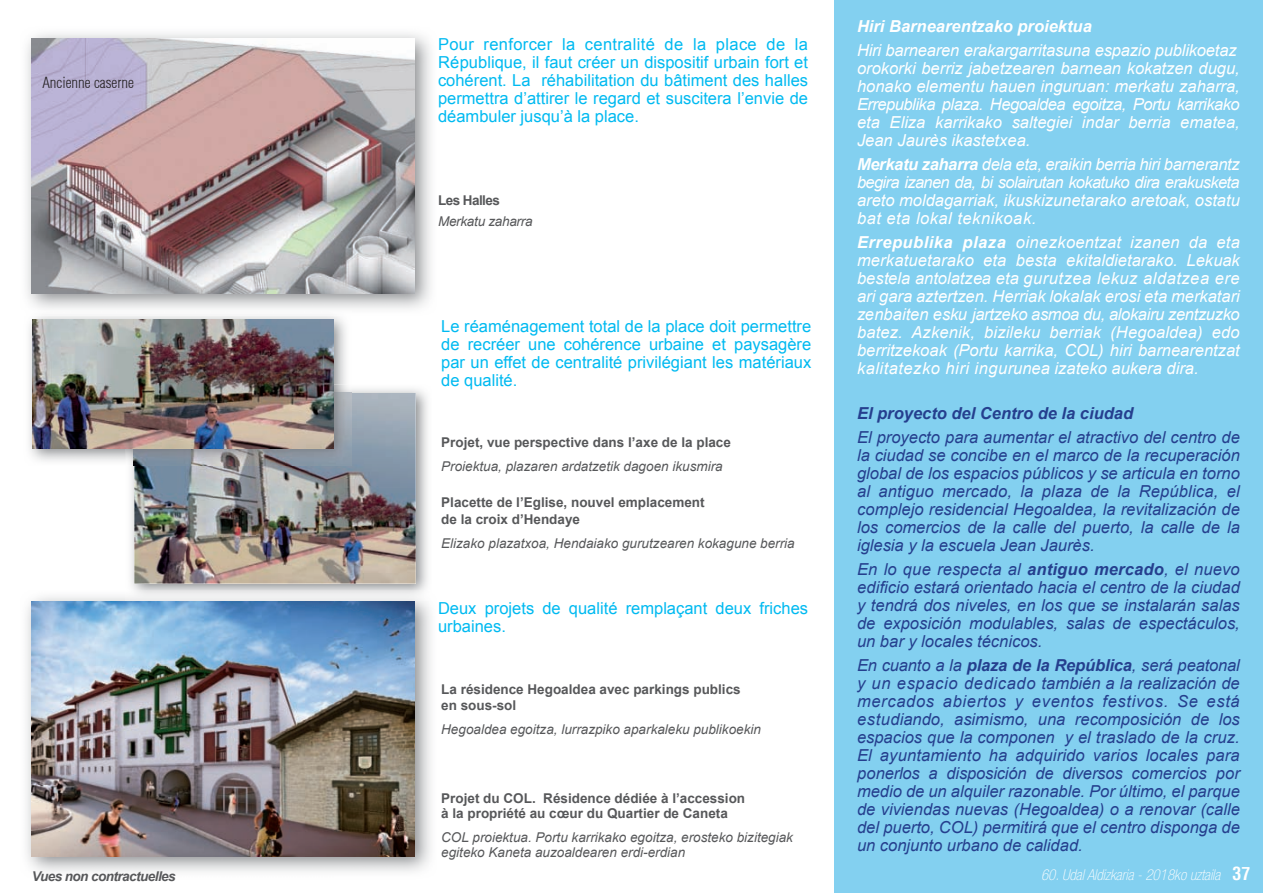
<style>
.page{position:relative;width:1263px;height:893px;background:#fff}
.page>*{position:absolute;margin:0;border:0;box-sizing:border-box;transform-origin:0 0}
.t1{font:700 condensed 18px "Helvetica";color:#fff}
.t2{font:italic 16.5px/18px "Arial";color:#253f8e;text-align:justify}
.t3{font:italic 16.5px/18px "Arial";color:#fff;text-align:justify}
.t4{font:16.5px/18px "Arial";color:#00baf1;text-align:justify}
.t5{font:italic 700 16.5px "Arial";color:#253f8e}
.t6{font:italic 700 16.5px "Arial";color:#fff}
.t7{font:italic 100 condensed 15px "Helvetica Neue";color:#fff}
.t8{font:300 condensed 15px "Helvetica";color:#231f20}
.t9{font:italic 13.5px/15px "Arial";color:#57585a}
.t10{font:700 13.5px/16.5px "Arial";color:#57585a}
.t11{font:italic 700 13.5px "Arial";letter-spacing:-.04em;color:#57585a}
.t12{font:italic 13.5px "Arial";letter-spacing:-.02em;color:#57585a}
.t13{font:700 13.5px "Arial";letter-spacing:-.04em;color:#57585a}
.s1{font-weight:700}
</style>
<div class="page">
<div style="left:833px;top:0;width:429px;height:893px;background:#83d0f0"></div>
<img style="left:26px;top:33px;width:405px;height:276px">
<img style="left:32px;top:38px;width:382px;height:255px">
<img style="left:26px;top:596px;width:405px;height:276px">
<img style="left:32px;top:602px;width:382px;height:255px">
<img style="left:126px;top:388px;width:305px;height:212px">
<img style="left:134px;top:393px;width:282px;height:190px">
<img style="left:29px;top:316px;width:317px;height:145px">
<img style="left:134px;top:393px;width:217px;height:73px">
<img style="left:33px;top:320px;width:300px;height:128px">
<p class="t8" style="left:42px;top:73px;width:93px">Ancienne caserne</p>
<p class="t11" style="left:32px;top:868px;width:145px">Vues non contractuelles</p>
<p class="t4" style="left:438px;top:36px;width:371px">Pour renforcer la centralité de la place de la République, il faut créer un dispositif urbain fort et cohérent. La réhabilitation du bâtiment des halles permettra d’attirer le regard et suscitera l’envie de déambuler jusqu’à la place.</p>
<p class="t13" style="left:438px;top:192px;width:63px">Les Halles</p>
<p class="t12" style="left:438px;top:213px;width:96px">Merkatu zaharra</p>
<p class="t4" style="left:441px;top:317px;width:371px">Le réaménagement total de la place doit permettre de recréer une cohérence urbaine et paysagère par un effet de centralité privilégiant les matériaux de qualité.</p>
<p class="t10" style="left:441px;top:434px;width:291px">Projet, vue perspective dans l’axe de la place</p>
<p class="t9" style="left:441px;top:459px;width:283px">Proiektua, plazaren ardatzetik dagoen ikusmira</p>
<p class="t10" style="left:441px;top:495px;width:265px">Placette de l’Eglise, nouvel emplacement de la croix d’Hendaye</p>
<p class="t9" style="left:441px;top:536px;width:355px">Elizako plazatxoa, Hendaiako gurutzearen kokagune berria</p>
<p class="t4" style="left:438px;top:599px;width:371px">Deux projets de qualité remplaçant deux friches urbaines.</p>
<p class="t10" style="left:441px;top:681px;width:301px">La résidence Hegoaldea avec parkings publics en sous-sol</p>
<p class="t9" style="left:441px;top:722px;width:321px">Hegoaldea egoitza, lurrazpiko aparkaleku publikoekin</p>
<p class="t10" style="left:441px;top:791px;width:305px;line-height:15px">Projet du COL. Résidence dédiée à l’accession à la propriété au cœur du Quartier de Caneta</p>
<p class="t9" style="left:441px;top:829px;width:353px">COL proiektua. Portu karrikako egoitza, erosteko bizitegiak egiteko Kaneta auzoaldearen erdi-erdian</p>
<p class="t6" style="left:857px;top:15px;width:236px">Hiri Barnearentzako proiektua</p>
<p class="t3" style="left:857px;top:41px;width:384px;text-align:left">Hiri barnearen erakargarritasuna espazio publikoetaz orokorki berriz jabetzearen barnean kokatzen dugu, honako elementu hauen inguruan: merkatu zaharra, Errepublika plaza. Hegoaldea egoitza, Portu karrikako eta Eliza karrikako saltegiei indar berria ematea, Jean Jaurès ikastetxea.</p>
<p class="t3" style="left:857px;top:155px;width:384px"><span class="s1">Merkatu zaharra</span> dela eta, eraikin berria hiri barnerantz begira izanen da, bi solairutan kokatuko dira erakusketa areto moldagarriak, ikuskizunetarako aretoak, ostatu bat eta lokal teknikoak.</p>
<p class="t3" style="left:857px;top:233px;width:384px"><span class="s1">Errepublika plaza</span> oinezkoentzat izanen da eta merkatuetarako eta besta ekitaldietarako. Lekuak bestela antolatzea eta gurutzea lekuz aldatzea ere ari gara aztertzen. Herriak lokalak erosi eta merkatari zenbaiten esku jartzeko asmoa du, alokairu zentzuzko batez. Azkenik, bizileku berriak (Hegoaldea) edo berritzekoak (Portu karrika, COL) hiri barnearentzat kalitatezko hiri ingurunea izateko aukera dira.</p>
<p class="t5" style="left:857px;top:402px;width:277px">El proyecto del Centro de la ciudad</p>
<p class="t2" style="left:857px;top:428px;width:384px">El proyecto para aumentar el atractivo del centro de la ciudad se concibe en el marco de la recuperación global de los espacios públicos y se articula en torno al antiguo mercado, la plaza de la República, el complejo residencial Hegoaldea, la revitalización de los comercios de la calle del puerto, la calle de la iglesia y la escuela Jean Jaurès.</p>
<p class="t2" style="left:857px;top:560px;width:384px">En lo que respecta al <span class="s1">antiguo mercado</span>, el nuevo edificio estará orientado hacia el centro de la ciudad y tendrá dos niveles, en los que se instalarán salas de exposición modulables, salas de espectáculos, un bar y locales técnicos.</p>
<p class="t2" style="left:857px;top:656px;width:384px">En cuanto a la <span class="s1">plaza de la República</span>, será peatonal y un espacio dedicado también a la realización de mercados abiertos y eventos festivos. Se está estudiando, asimismo, una recomposición de los espacios que la componen y el traslado de la cruz.<br>El ayuntamiento ha adquirido varios locales para ponerlos a disposición de diversos comercios por medio de un alquiler razonable. Por último, el parque de viviendas nuevas (Hegoaldea) o a renovar (calle del puerto, COL) permitirá que el centro disponga de un conjunto urbano de calidad.</p>
<p class="t7" style="left:1041px;top:866px;width:181px">60. Udal Aldizkaria - 2018ko uztaila</p>
<p class="t1" style="left:1232px;top:862px;width:19px">37</p>
</div>
